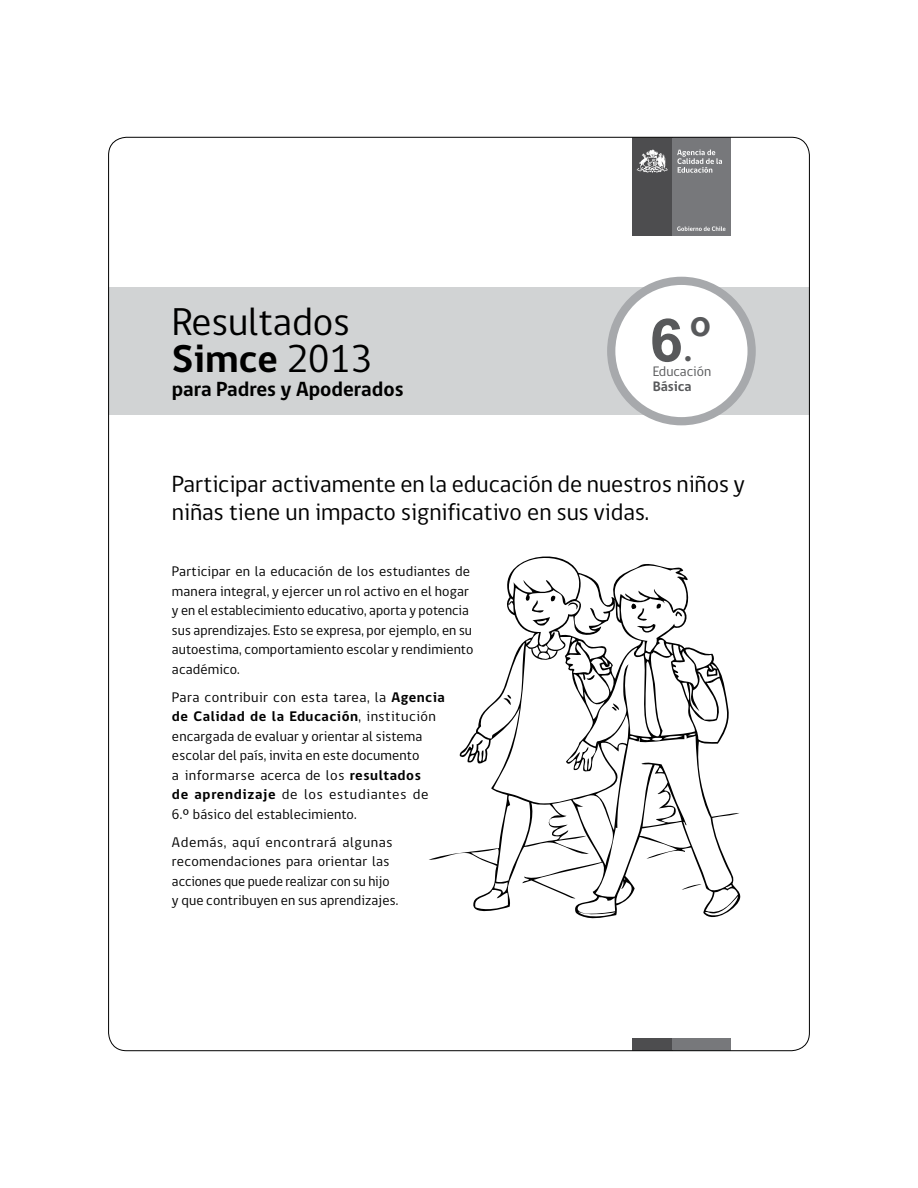
<style>
.page{position:relative;width:918px;height:1188px;background:#fff}
.page>*{position:absolute;margin:0;border:0;box-sizing:border-box;transform-origin:0 0}
.t1{font:700 59.7px "Arial";color:#58595b}
.t2{font:39.75px/37.5px "gob CL";color:#000}
.t3{font:700 34.8px "Arial";color:#58595b}
.t4{font:24px/28.8px "gob CL";color:#000}
.t5{font:700 21px "gob CL";color:#000}
.t6{font:14.25px/19.5px "gob CL";letter-spacing:.01em;color:#000}
.t7{font:14.1px "gob CL";color:#58595b}
.t8{font:700 14.1px "gob CL";color:#58595b}
.s1{font-weight:700}
.s2{font-family:"Gill Sans Std";font-weight:400;font-size:45.3px}
</style>
<div class="page">
<div style="left:109px;top:287px;width:700px;height:127px;background:#d1d3d4"></div>
<div style="left:611px;top:281px;width:141px;height:140px;background:#fff;border-radius:50%"></div>
<div style="left:607px;top:277px;width:149px;height:148px;border:8px solid #a7a9ac;border-radius:50%"></div>
<div style="left:632px;top:137px;width:41px;height:98px;background:#4d4d4f"></div>
<div style="left:673px;top:137px;width:58px;height:98px;background:#77787b"></div>
<svg style="left:677px;top:226px;width:49px;height:5px"></svg>
<svg style="left:637px;top:150px;width:31px;height:23px"></svg>
<svg style="left:677px;top:150px;width:45px;height:23px"></svg>
<div style="left:632px;top:1038px;width:41px;height:13px;background:#4d4d4f"></div>
<div style="left:673px;top:1038px;width:58px;height:13px;background:#77787b"></div>
<svg style="left:429px;top:556px;width:312px;height:363px"></svg>
<h2 class="t2" style="left:172px;top:304px;width:202px">Resultados<br><span class="s1">Simce</span> 2013</h2>
<h3 class="t5" style="left:172px;top:375px;width:233px">para Padres y Apoderados</h3>
<h1 class="t1" style="left:650px;top:301px;width:45px">6<span class="s2">.</span></h1>
<h3 class="t3" style="left:690px;top:301px;width:23px">o</h3>
<p class="t7" style="left:653px;top:362px;width:60px">Educación</p>
<p class="t8" style="left:653px;top:377px;width:41px">Básica</p>
<h3 class="t4" style="left:172px;top:470px;width:574px">Participar activamente en la educación de nuestros niños y niñas tiene un impacto significativo en sus vidas.</h3>
<p class="t6" style="left:172px;top:562px;width:303px">Participar en la educación de los estudiantes de manera integral, y ejercer un rol activo en el hogar y en el establecimiento educativo, aporta y potencia sus aprendizajes. Esto se expresa, por ejemplo, en su autoestima, comportamiento escolar y rendimiento académico.</p>
<p class="t6" style="left:172px;top:688px;width:274px">Para contribuir con esta tarea, la <span class="s1">Agencia de Calidad de la Educación</span>, institución encargada de evaluar y orientar al sistema escolar del país, invita en este documento<br>a informarse acerca de los <span class="s1">resultados<br>de aprendizaje</span> de los estudiantes de 6.º básico del establecimiento.</p>
<p class="t6" style="left:172px;top:833px;width:228px">Además, aquí encontrará algunas recomendaciones para orientar las acciones que puede realizar con su hijo y que contribuyen en sus aprendizajes.</p>
</div>
